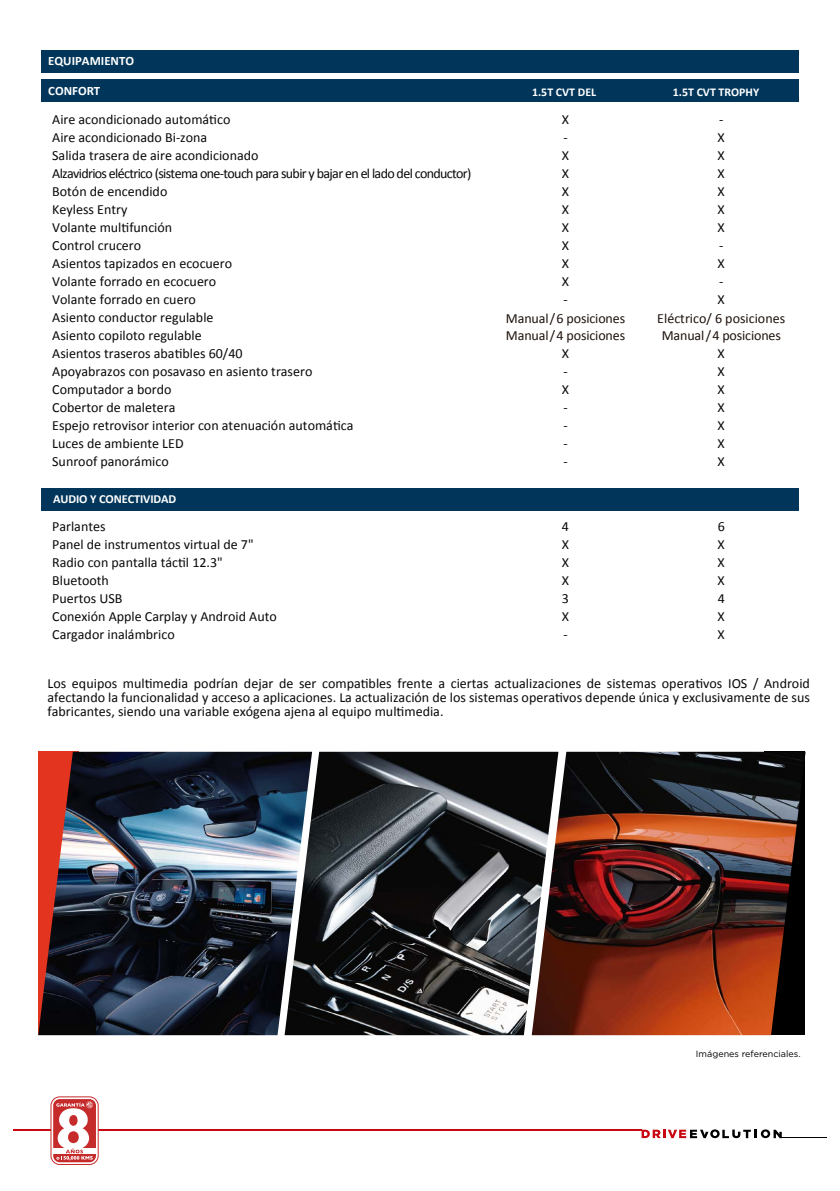
<style>
.page{position:relative;width:840px;height:1191px;background:#fff}
.page>*{position:absolute;margin:0;border:0;box-sizing:border-box;transform-origin:0 0}
.t1{font:14px/18px "Calibri";color:#0a0809;text-align:justify}
.t2{font:14px/17.6px "Calibri";letter-spacing:-.01em;color:#1e120d}
.t3{font:700 12.8px "Calibri";color:#fff}
.t4{font:700 12.2px "Calibri";letter-spacing:-.01em;color:#fff}
.t5{font:700 11.8px "Calibri";color:#fff}
.t6{font:9px "Gotham";color:#000}
</style>
<div class="page">
<div style="left:41px;top:488px;width:757px;height:22px;background:#01355a"></div>
<div style="left:41px;top:50px;width:757px;height:23px;background:#01355a"></div>
<div style="left:41px;top:79px;width:757px;height:23px;background:#01355a"></div>
<hr style="left:13px;top:1129px;width:628px;height:1px;background:#c90710">
<svg style="left:641px;top:1129px;width:140px;height:9px"></svg>
<hr style="left:780px;top:1137px;width:46px;height:1px;background:#010001">
<svg style="left:51px;top:1096px;width:47px;height:68px"></svg>
<div style="left:51px;top:1096px;width:47px;height:68px;border:1px solid #c62b2c;border-radius:9px"></div>
<div style="left:53px;top:1099px;width:43px;height:63px;background:#c62b2c;border-radius:7px"></div>
<div style="left:52px;top:1148px;width:45px;height:6px;background:#fff"></div>
<svg style="left:56px;top:1101px;width:37px;height:59px"></svg>
<img style="left:38px;top:752px;width:246px;height:283px">
<img style="left:284px;top:752px;width:247px;height:283px">
<img style="left:531px;top:752px;width:274px;height:283px">
<p class="t3" style="left:48px;top:52px;width:87px">EQUIPAMIENTO</p>
<p class="t3" style="left:48px;top:82px;width:54px">CONFORT</p>
<p class="t1" style="left:52px;top:110px;width:420px;text-align:left">Aire acondicionado automático<br>Aire acondicionado Bi-zona<br>Salida trasera de aire acondicionado<br>Alzavidrios eléctrico (sistema one-touch para subir y bajar en el lado del conductor)<br>Botón de encendido<br>Keyless Entry<br>Volante multifunción<br>Control crucero<br>Asientos tapizados en ecocuero<br>Volante forrado en ecocuero<br>Volante forrado en cuero<br>Asiento conductor regulable<br>Asiento copiloto regulable<br>Asientos traseros abatibles 60/40<br>Apoyabrazos con posavaso en asiento trasero<br>Computador a bordo<br>Cobertor de maletera<br>Espejo retrovisor interior con atenuación automática<br>Luces de ambiente LED<br>Sunroof panorámico</p>
<p class="t4" style="left:53px;top:490px;width:125px">AUDIO Y CONECTIVIDAD</p>
<p class="t1" style="left:52px;top:517px;width:226px;text-align:left">Parlantes<br>Panel de instrumentos virtual de 7"<br>Radio con pantalla táctil 12.3"<br>Bluetooth<br>Puertos USB<br>Conexión Apple Carplay y Android Auto<br>Cargador inalámbrico</p>
<p class="t5" style="left:532px;top:84px;width:66px">1.5T CVT DEL</p>
<p class="t5" style="left:672px;top:84px;width:88px">1.5T CVT TROPHY</p>
<p class="t1" style="left:561px;top:110px;width:9px">X - X X X X X X X X -</p>
<p class="t2" style="left:505px;top:309px;width:121px">Manual/6 posiciones<br>Manual/4 posiciones</p>
<p class="t1" style="left:561px;top:344px;width:9px">X - X - - - -</p>
<p class="t1" style="left:717px;top:110px;width:9px">- X X X X X X - X - X</p>
<p class="t2" style="left:657px;top:309px;width:129px">Eléctrico/ 6 posiciones</p>
<p class="t2" style="left:661px;top:326px;width:121px">Manual/4 posiciones</p>
<p class="t1" style="left:717px;top:344px;width:9px">X X X X X X X</p>
<p class="t1" style="left:561px;top:516px;width:9px">4<br>X X X 3<br>X -</p>
<p class="t1" style="left:717px;top:516px;width:9px">6<br>X X X 4<br>X X</p>
<p class="t1" style="left:47px;top:676px;width:763px;line-height:14px">Los equipos multimedia podrían dejar de ser compatibles frente a ciertas actualizaciones de sistemas operativos IOS / Android afectando la funcionalidad y acceso a aplicaciones. La actualización de los sistemas operativos depende única y exclusivamente de sus fabricantes, siendo una variable exógena ajena al equipo multimedia.</p>
<p class="t6" style="left:695px;top:1047px;width:106px">Imágenes referenciales.</p>
</div>
